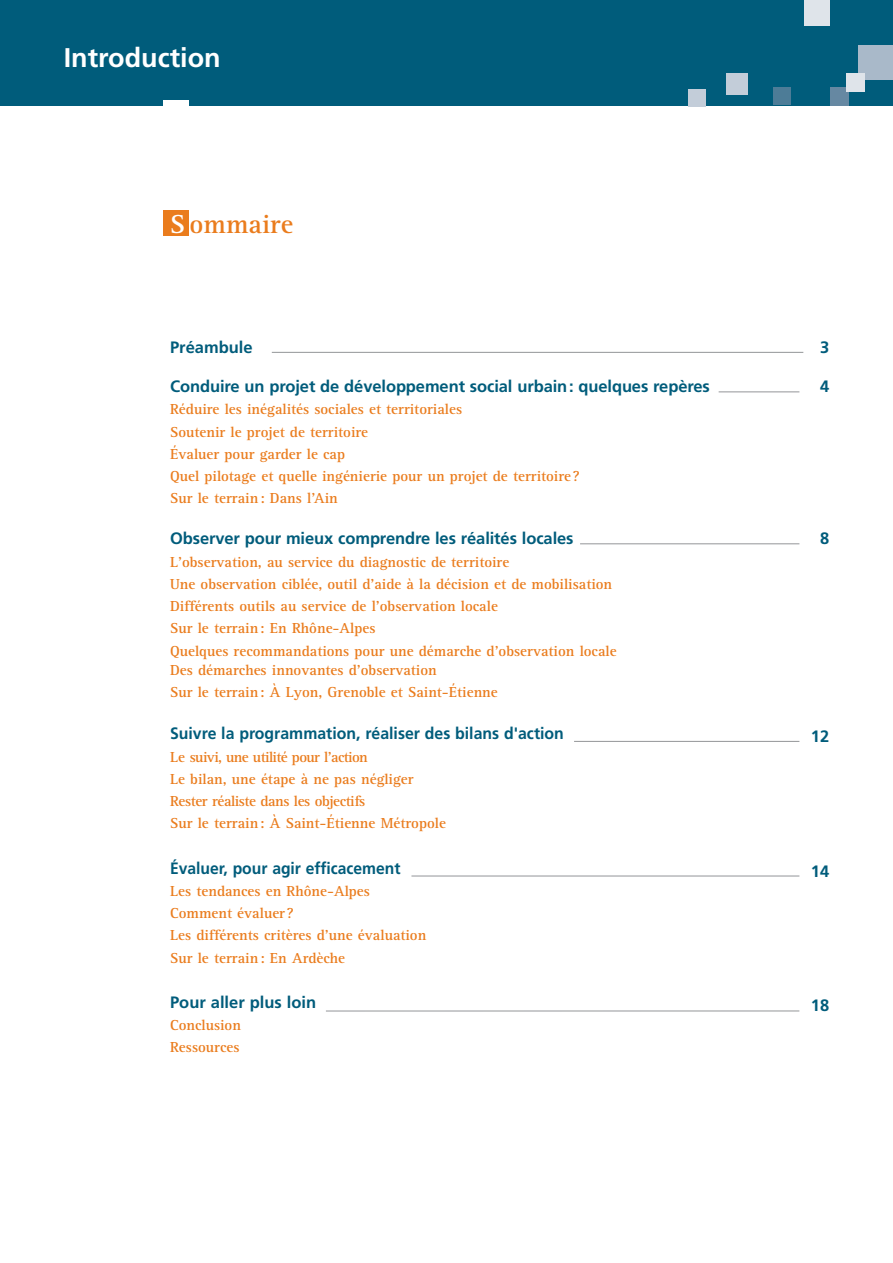
<style>
.page{position:relative;width:893px;height:1263px;background:#fff}
.page>*{position:absolute;margin:0;border:0;box-sizing:border-box;transform-origin:0 0}
.t1{font:700 27px "Frutiger";color:#fff}
.t2{font:700 27px "Agfa Rotis Serif";color:#ea7c1d}
.t3{font:700 16.5px "Frutiger";letter-spacing:-.005em;color:#005c7b}
.t4{font:700 16.5px "Frutiger";letter-spacing:-.005em;color:#005c7b;scale:.96 1}
.t5{font:700 16.5px "Frutiger";letter-spacing:-.005em;color:#005c7b;scale:.95 1}
.t6{font:700 15px/22.2px "Agfa Rotis Serif";color:#ea7c1d}
.s1{color:#fff}
</style>
<div class="page">
<div style="left:163px;top:210px;width:25px;height:26px;background:#ea7c1d"></div>
<div style="left:0;top:0;width:893px;height:106px;background:#005c7b"></div>
<div style="left:859px;top:45px;width:34px;height:34px;background:#a9b9c9"></div>
<div style="left:805px;top:0;width:25px;height:26px;background:#dfe4ea"></div>
<div style="left:830px;top:87px;width:18px;height:19px;background:#6688a2"></div>
<div style="left:846px;top:73px;width:18px;height:19px;background:#dfe4ea"></div>
<div style="left:163px;top:101px;width:25px;height:17px;background:#fff"></div>
<div style="left:689px;top:89px;width:17px;height:17px;background:#c3cdd9"></div>
<div style="left:774px;top:88px;width:17px;height:17px;background:#4d7c97"></div>
<div style="left:727px;top:73px;width:21px;height:22px;background:#c3cdd9"></div>
<hr style="left:272px;top:352px;width:531px;height:1px;background:#939598">
<hr style="left:719px;top:392px;width:80px;height:1px;background:#939598">
<hr style="left:411px;top:876px;width:388px;height:1px;background:#939598">
<hr style="left:580px;top:544px;width:219px;height:1px;background:#939598">
<hr style="left:574px;top:741px;width:225px;height:1px;background:#939598">
<hr style="left:326px;top:1011px;width:473px;height:1px;background:#939598">
<h1 class="t1" style="left:64px;top:47px;width:159px">Introduction</h1>
<h1 class="t2" style="left:170px;top:215px;width:125px"><span class="s1">S</span> ommaire</h1>
<p class="t3" style="left:170px;top:340px;width:84px">Préambule</p>
<p class="t3" style="left:170px;top:380px;width:541px">Conduire un projet de développement social urbain: quelques repères</p>
<p class="t6" style="left:170px;top:400px;width:411px">Réduire les inégalités sociales et territoriales<br>Soutenir le projet de territoire<br>Évaluer pour garder le cap<br>Quel pilotage et quelle ingénierie pour un projet de territoire?<br>Sur le terrain: Dans l’Ain</p>
<p class="t3" style="left:170px;top:531px;width:405px">Observer pour mieux comprendre les réalités locales</p>
<p class="t6" style="left:170px;top:552px;width:448px">L'observation, au service du diagnostic de territoire<br>Une observation ciblée, outil d'aide à la décision et de mobilisation Différents outils au service de l'observation locale<br>Sur le terrain: En Rhône-Alpes<br>Quelques recommandations pour une démarche d'observation locale</p>
<p class="t6" style="left:170px;top:660px;width:329px">Des démarches innovantes d'observation<br>Sur le terrain: À Lyon, Grenoble et Saint-Étienne</p>
<p class="t4" style="left:170px;top:727px;width:412px">Suivre la programmation, réaliser des bilans d'action</p>
<p class="t6" style="left:170px;top:747px;width:277px">Le suivi, une utilité pour l'action<br>Le bilan, une étape à ne pas négliger Rester réaliste dans les objectifs<br>Sur le terrain: À Saint-Étienne Métropole</p>
<p class="t5" style="left:170px;top:861px;width:244px">Évaluer, pour agir efficacement</p>
<p class="t6" style="left:170px;top:881px;width:258px">Les tendances en Rhône-Alpes<br>Comment évaluer?<br>Les différents critères d'une évaluation<br>Sur le terrain: En Ardèche</p>
<p class="t3" style="left:170px;top:995px;width:148px">Pour aller plus loin</p>
<p class="t6" style="left:170px;top:1015px;width:72px">Conclusion<br>Ressources</p>
<p class="t3" style="left:820px;top:340px;width:11px">3</p>
<p class="t3" style="left:820px;top:380px;width:11px">4</p>
<p class="t3" style="left:820px;top:531px;width:11px">8</p>
<p class="t3" style="left:811px;top:729px;width:20px">12</p>
<p class="t3" style="left:811px;top:864px;width:20px">14</p>
<p class="t3" style="left:811px;top:998px;width:20px">18</p>
</div>
